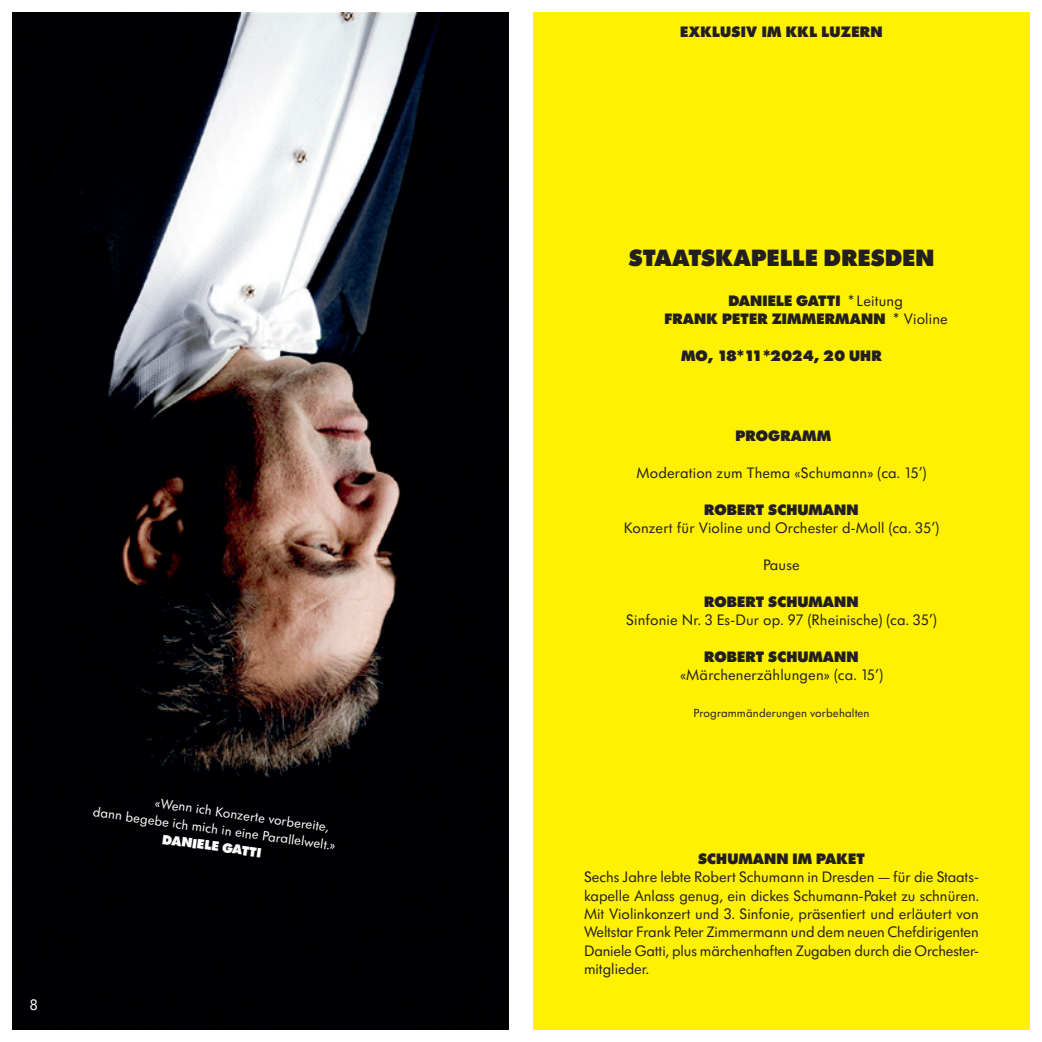
<style>
.page{position:relative;width:1042px;height:1042px;background:#fff}
.page>*{position:absolute;margin:0;border:0;box-sizing:border-box;transform-origin:0 0}
.t1{font:800 24.5px "Futura SB";letter-spacing:.01em;color:#231f20}
.t2{font:15.75px/18.4px "Futura SB";letter-spacing:.01em;color:#231f20;text-align:justify}
.t3{font:800 15.75px/18.4px "Futura SB";letter-spacing:.01em;color:#231f20}
.t4{font:15.75px "Futura SB";color:#fff}
.t5{font:14px/17.5px "Futura SB";color:#fff}
.t6{font:800 14px "Futura SB";color:#fff}
.t7{font:12.25px "Futura SB";letter-spacing:.01em;color:#231f20}
.s1{font-weight:400}
</style>
<div class="page">
<div style="left:533px;top:12px;width:496px;height:1017px;background:#fff101"></div>
<img style="left:12px;top:12px;width:496px;height:1017px">
<p class="t5" style="left:97px;top:786px;width:246px;text-indent:60px;rotate:8deg">«Wenn ich Konzerte vorbereite, dann begebe ich mich in eine Parallelwelt.»</p>
<p class="t6" style="left:164px;top:831px;width:101px;rotate:8deg">DANIELE GATTI</p>
<p class="t4" style="left:30px;top:996px;width:9px">8</p>
<p class="t3" style="left:680px;top:22px;width:204px">EXKLUSIV IM KKL LUZERN</p>
<h1 class="t1" style="left:629px;top:244px;width:307px">STAATSKAPELLE DRESDEN</h1>
<p class="t3" style="left:664px;top:291px;width:285px;text-indent:64px">DANIELE GATTI <span class="s1">* Leitung<br></span>FRANK PETER ZIMMERMANN <span class="s1">* Violine</span></p>
<p class="t3" style="left:681px;top:347px;width:202px">MO, 18*11*2024, 20 UHR</p>
<p class="t3" style="left:735px;top:427px;width:97px">PROGRAMM</p>
<p class="t2" style="left:636px;top:464px;width:291px">Moderation zum Thema «Schumann» (ca. 15’)</p>
<p class="t3" style="left:704px;top:500px;width:156px">ROBERT SCHUMANN</p>
<p class="t2" style="left:624px;top:519px;width:317px">Konzert für Violine und Orchester d-Moll (ca. 35’)</p>
<p class="t2" style="left:763px;top:555px;width:38px">Pause</p>
<p class="t3" style="left:704px;top:592px;width:156px">ROBERT SCHUMANN</p>
<p class="t2" style="left:626px;top:611px;width:312px">Sinfonie Nr. 3 Es-Dur op. 97 (Rheinische) (ca. 35’)</p>
<p class="t3" style="left:704px;top:647px;width:156px">ROBERT SCHUMANN</p>
<p class="t2" style="left:680px;top:666px;width:204px">«Märchenerzählungen» (ca. 15’)</p>
<p class="t7" style="left:693px;top:706px;width:178px">Programmänderungen vorbehalten</p>
<p class="t3" style="left:698px;top:849px;width:168px">SCHUMANN IM PAKET</p>
<p class="t2" style="left:584px;top:868px;width:396px">Sechs Jahre lebte Robert Schumann in Dresden — für die Staats&shy;kapelle Anlass genug, ein dickes Schumann-Paket zu schnüren.<br>Mit Violinkonzert und 3. Sinfonie, präsentiert und erläutert von Weltstar Frank Peter Zimmermann und dem neuen Chefdirigenten Daniele Gatti, plus märchenhaften Zugaben durch die Orchester&shy;mitglieder.</p>
</div>
